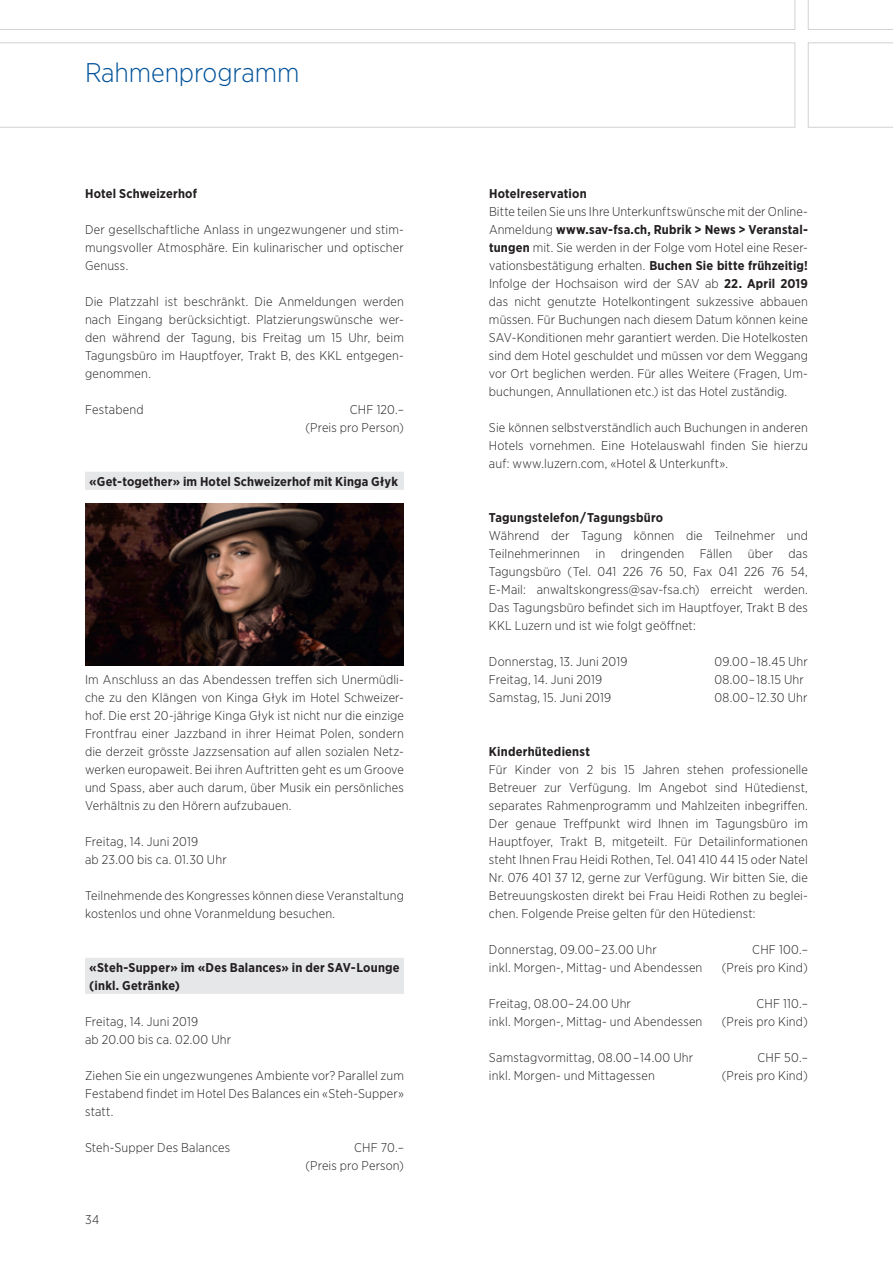
<style>
.page{position:relative;width:893px;height:1263px;background:#fff}
.page>*{position:absolute;margin:0;border:0;box-sizing:border-box;transform-origin:0 0}
.t1{font:300 27px "Gotham Narrow";letter-spacing:-.005em;color:#01529a}
.t2{font:300 12.75px/18px "Gotham Narrow";letter-spacing:.01em;color:#231f20;text-align:justify}
.t3{font:700 12.75px/18px "Gotham Narrow";letter-spacing:.015em;color:#231f20}
.s1{font-weight:700}
</style>
<div class="page">
<svg style="left:0;top:0;width:795px;height:30px"></svg>
<svg style="left:808px;top:0;width:85px;height:30px"></svg>
<svg style="left:0;top:43px;width:795px;height:85px"></svg>
<svg style="left:808px;top:43px;width:85px;height:85px"></svg>
<div style="left:85px;top:472px;width:319px;height:18px;background:#e6e7e9"></div>
<div style="left:85px;top:958px;width:319px;height:18px;background:#e6e7e9"></div>
<div style="left:85px;top:976px;width:319px;height:18px;background:#e6e7e9"></div>
<img style="left:85px;top:504px;width:319px;height:162px">
<h1 class="t1" style="left:85px;top:56px;width:216px">Rahmenprogramm</h1>
<p class="t3" style="left:85px;top:184px;width:113px">Hotel Schweizerhof</p>
<p class="t2" style="left:85px;top:220px;width:320px">Der gesellschaftliche Anlass in ungezwungener und stim&shy;mungsvoller Atmosphäre. Ein kulinarischer und optischer Genuss.</p>
<p class="t2" style="left:85px;top:292px;width:320px">Die Platzzahl ist beschränkt. Die Anmeldungen werden nach Eingang berücksichtigt. Platzierungswünsche wer&shy;den während der Tagung, bis Freitag um 15 Uhr, beim Tagungsbüro im Hauptfoyer, Trakt B, des KKL entgegen&shy;genommen.</p>
<p class="t2" style="left:85px;top:400px;width:60px">Festabend</p>
<p class="t2" style="left:305px;top:400px;width:100px;text-align:right">CHF 120.–<br>(Preis pro Person)</p>
<p class="t3" style="left:89px;top:472px;width:310px">«Get-together» im Hotel Schweizerhof mit Kinga Głyk</p>
<p class="t2" style="left:85px;top:670px;width:320px">Im Anschluss an das Abendessen treffen sich Unermüdli&shy;che zu den Klängen von Kinga Głyk im Hotel Schweizer&shy;hof. Die erst 20-jährige Kinga Głyk ist nicht nur die einzige Frontfrau einer Jazzband in ihrer Heimat Polen, sondern die derzeit grösste Jazzsensation auf allen sozialen Netz&shy;werken europaweit. Bei ihren Auftritten geht es um Groove und Spass, aber auch darum, über Musik ein persönliches Verhältnis zu den Hörern aufzubauen.</p>
<p class="t2" style="left:85px;top:832px;width:143px">Freitag, 14. Juni 2019<br>ab 23.00 bis ca. 01.30 Uhr</p>
<p class="t2" style="left:85px;top:886px;width:320px">Teilnehmende des Kongresses können diese Veranstaltung kostenlos und ohne Voranmeldung besuchen.</p>
<p class="t3" style="left:89px;top:958px;width:312px">«Steh-Supper» im «Des Balances» in der SAV-Lounge (inkl. Getränke)</p>
<p class="t2" style="left:85px;top:1012px;width:148px">Freitag, 14. Juni 2019<br>ab 20.00 bis ca. 02.00 Uhr</p>
<p class="t2" style="left:85px;top:1066px;width:320px">Ziehen Sie ein ungezwungenes Ambiente vor? Parallel zum Festabend findet im Hotel Des Balances ein «Steh-Supper» statt.</p>
<p class="t2" style="left:85px;top:1138px;width:147px">Steh-Supper Des Balances</p>
<p class="t2" style="left:305px;top:1138px;width:100px;text-align:right">CHF 70.–<br>(Preis pro Person)</p>
<p class="t2" style="left:85px;top:1210px;width:16px">34</p>
<p class="t3" style="left:489px;top:184px;width:99px">Hotelreservation</p>
<p class="t2" style="left:489px;top:202px;width:320px">Bitte teilen Sie uns Ihre Unterkunftswünsche mit der Online-Anmeldung <span class="s1">www.sav-fsa.ch, Rubrik &gt; News &gt; Veranstal&shy;tungen</span> mit. Sie werden in der Folge vom Hotel eine Reser&shy;vationsbestätigung erhalten. <span class="s1">Buchen Sie bitte frühzeitig!<br></span>Infolge der Hochsaison wird der SAV ab <span class="s1">22. April 2019 </span>das nicht genutzte Hotelkontingent sukzessive abbauen müssen. Für Buchungen nach diesem Datum können keine SAV-Konditionen mehr garantiert werden. Die Hotelkosten sind dem Hotel geschuldet und müssen vor dem Weggang vor Ort beglichen werden. Für alles Weitere (Fragen, Um&shy;buchungen, Annullationen etc.) ist das Hotel zuständig.</p>
<p class="t2" style="left:489px;top:418px;width:320px">Sie können selbstverständlich auch Buchungen in anderen Hotels vornehmen. Eine Hotelauswahl finden Sie hierzu auf: www.luzern.com, «Hotel &amp; Unterkunft».</p>
<p class="t3" style="left:489px;top:508px;width:176px">Tagungstelefon / Tagungsbüro</p>
<p class="t2" style="left:489px;top:526px;width:320px">Während der Tagung können die Teilnehmer und Teilnehmerinnen in dringenden Fällen über das Tagungsbüro (Tel. 041 226 76 50, Fax 041 226 76 54, E-Mail: anwaltskongress@sav-fsa.ch) erreicht werden.<br>Das Tagungsbüro befindet sich im Hauptfoyer, Trakt B des KKL Luzern und ist wie folgt geöffnet:</p>
<p class="t2" style="left:489px;top:652px;width:140px">Donnerstag, 13. Juni 2019</p>
<p class="t2" style="left:714px;top:652px;width:95px">09.00–18.45 Uhr</p>
<p class="t2" style="left:489px;top:670px;width:115px">Freitag, 14. Juni 2019</p>
<p class="t2" style="left:714px;top:670px;width:91px">08.00–18.15 Uhr</p>
<p class="t2" style="left:489px;top:688px;width:124px">Samstag, 15. Juni 2019</p>
<p class="t2" style="left:714px;top:688px;width:95px">08.00–12.30 Uhr</p>
<p class="t3" style="left:489px;top:742px;width:102px">Kinderhütedienst</p>
<p class="t2" style="left:489px;top:760px;width:320px">Für Kinder von 2 bis 15 Jahren stehen professionelle Betreuer zur Verfügung. Im Angebot sind Hütedienst, separates Rahmenprogramm und Mahlzeiten inbegriffen.<br>Der genaue Treffpunkt wird Ihnen im Tagungsbüro im Hauptfoyer, Trakt B, mitgeteilt. Für Detailinformationen steht Ihnen Frau Heidi Rothen, Tel. 041 410 44 15 oder Natel Nr. 076 401 37 12, gerne zur Verfügung. Wir bitten Sie, die Betreuungskosten direkt bei Frau Heidi Rothen zu beglei&shy;chen. Folgende Preise gelten für den Hütedienst:</p>
<p class="t2" style="left:489px;top:940px;width:169px">Donnerstag, 09.00–23.00 Uhr</p>
<p class="t2" style="left:752px;top:940px;width:57px">CHF 100.–</p>
<p class="t2" style="left:489px;top:958px;width:215px">inkl. Morgen-, Mittag- und Abendessen</p>
<p class="t2" style="left:722px;top:958px;width:88px">(Preis pro Kind)</p>
<p class="t2" style="left:489px;top:994px;width:144px">Freitag, 08.00–24.00 Uhr</p>
<p class="t2" style="left:756px;top:994px;width:53px">CHF 110.–</p>
<p class="t2" style="left:489px;top:1012px;width:215px">inkl. Morgen-, Mittag- und Abendessen</p>
<p class="t2" style="left:722px;top:1012px;width:88px">(Preis pro Kind)</p>
<p class="t2" style="left:489px;top:1048px;width:206px">Samstagvormittag, 08.00–14.00 Uhr</p>
<p class="t2" style="left:758px;top:1048px;width:52px">CHF 50.–</p>
<p class="t2" style="left:489px;top:1066px;width:167px">inkl. Morgen- und Mittagessen</p>
<p class="t2" style="left:722px;top:1066px;width:88px">(Preis pro Kind)</p>
</div>
